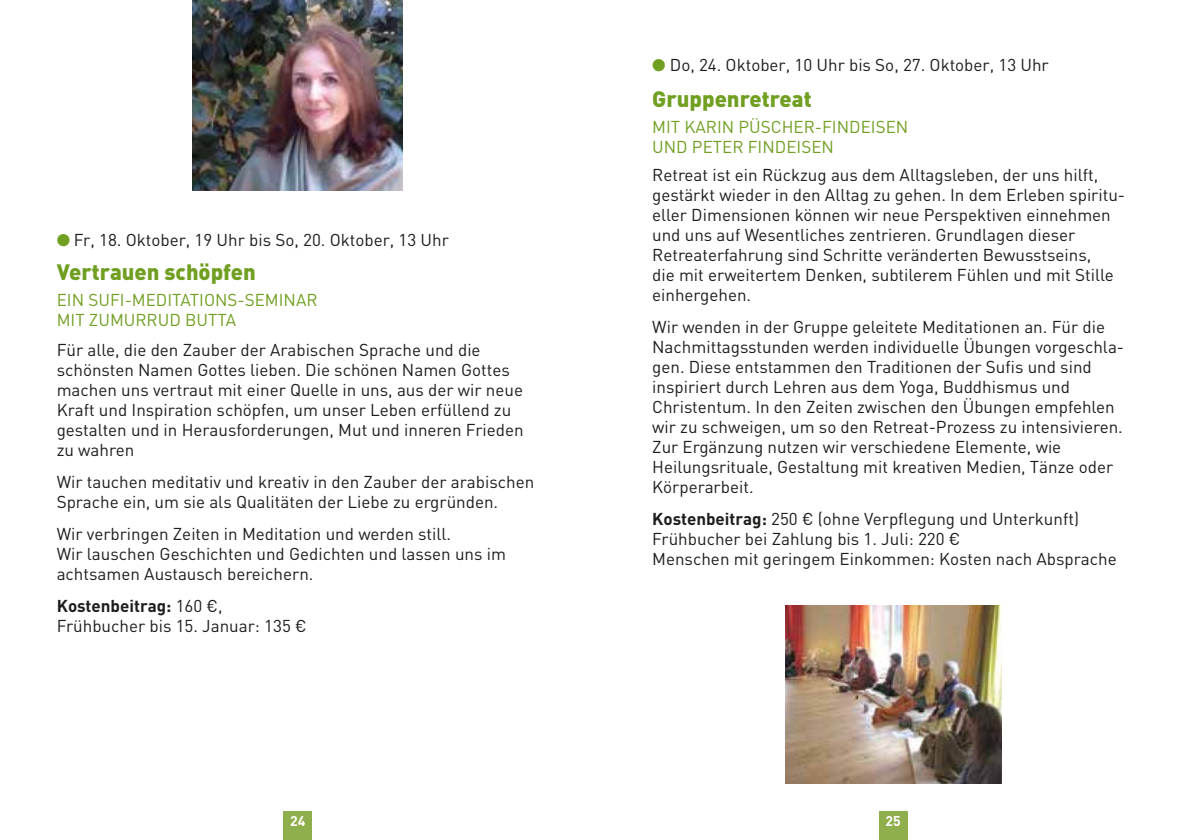
<style>
.page{position:relative;width:1191px;height:840px;background:#fff}
.page>*{position:absolute;margin:0;border:0;box-sizing:border-box;transform-origin:0 0}
.t1{font:900 22px "DIN";color:#719f22}
.t2{font:17px/20px "DIN";color:#1d1d1b}
.t3{font:17px/20px "DIN";color:#719f22}
.t4{font:14px "DIN Bold SC880";color:#fff}
.s1{color:#719f22}
.s2{font-weight:700}
</style>
<div class="page">
<div style="left:283px;top:811px;width:29px;height:28px;background:#8faf4c"></div>
<div style="left:879px;top:811px;width:28px;height:28px;background:#8faf4c"></div>
<img style="left:193px;top:0;width:209px;height:191px">
<img style="left:785px;top:605px;width:216px;height:177px">
<p class="t2" style="left:57px;top:229px;width:394px"><span class="s1">●</span> Fr, 18. Oktober, 19 Uhr bis So, 20. Oktober, 13 Uhr</p>
<p class="t1" style="left:57px;top:257px;width:201px">Vertrauen schöpfen</p>
<p class="t3" style="left:57px;top:289px;width:258px">Ein Sufi-Meditations-Sem inar m it Zumurrud</p>
<p class="t3" style="left:185px;top:309px;width:52px">Butta</p>
<p class="t2" style="left:57px;top:339px;width:468px">Für alle, die den Zauber der Arabischen Sprache und die schönsten Namen Gottes lieben. Die schönen Namen Gottes machen uns vertraut mit einer Quelle in uns, aus der wir neue Kraft und I nspiration schöpfen, um unser Leben erfüllend zu gestalten und in Herausforderungen, Mut und inneren Frieden zu wahren</p>
<p class="t2" style="left:57px;top:471px;width:479px">Wir tauchen meditativ und kreativ in den Zauber der arabischen<br>Sprache ein, um sie als Qualitäten der Liebe zu ergründen.</p>
<p class="t2" style="left:57px;top:523px;width:451px">Wir verbringen Zeiten in Meditation und werden still.<br>Wir lauschen Geschichten und Gedichten und lassen uns im achtsamen Austausch bereichern.</p>
<p class="t2" style="left:57px;top:595px;width:251px"><span class="s2">Kostenbeitrag:</span> 160 €,<br>Frühbucher bis 15. Januar: 135 €</p>
<p class="t2" style="left:652px;top:54px;width:398px"><span class="s1">●</span> Do, 24. Oktober, 10 Uhr bis So, 27. Oktober, 13 Uhr</p>
<p class="t1" style="left:652px;top:84px;width:161px">Gruppenretreat</p>
<p class="t3" style="left:652px;top:116px;width:109px">m it Karin Püsch</p>
<p class="t3" style="left:652px;top:116px;width:258px;text-indent:141px">er-Findeisen u nd Peter Findeisen</p>
<p class="t2" style="left:652px;top:164px;width:474px">Retreat ist ein Rückzug aus dem Alltagsleben, der uns hilft, gestärkt wieder in den Alltag zu gehen. I n dem Erleben spiritu&shy;eller Dimensionen können wir neue Perspektiven einnehmen und uns auf Wesentliches zentrieren. Grundlagen dieser Retreaterfahrung sind Schritte veränderten Bewusstseins,<br>die mit erweitertem Denken, subtilerem Fühlen und mit Stille einhergehen.</p>
<p class="t2" style="left:652px;top:316px;width:473px">Wir wenden in der Gruppe geleitete Meditationen an. Für die Nachmittagsstunden werden individuelle Übungen vorgeschla&shy;gen. Diese entstammen den Traditionen der Sufis und sind inspiriert durch Lehren aus dem Yoga, Buddhismus und Christentum. I n den Zeiten zwischen den Übungen empfehlen wir zu schweigen, um so den Retreat-Prozess zu intensivieren.<br>Zur Ergänzung nutzen wir verschiedene Elemente, wie Heilungsrituale, Gestaltung mit kreativen Medien, Tänze oder Körperarbeit.</p>
<p class="t2" style="left:652px;top:508px;width:466px"><span class="s2">Kostenbeitrag:</span> 250 € (ohne Verpflegung und Unterkunft)<br>Frühbucher bei Zahlung bis 1. Juli: 220 €<br>Menschen mit geringem Einkommen: Kosten nach Absprache</p>
<p class="t4" style="left:290px;top:811px;width:17px">24</p>
<p class="t4" style="left:885px;top:811px;width:17px">25</p>
</div>
